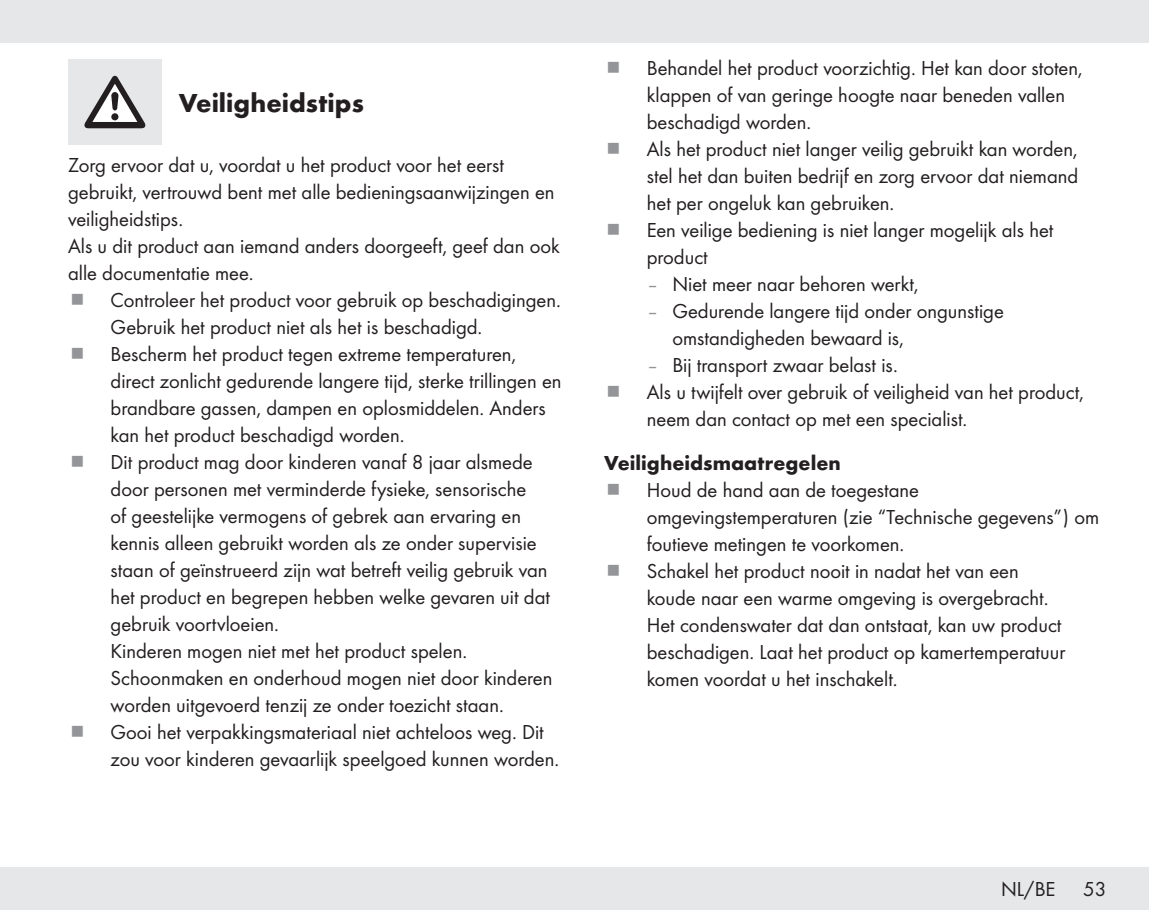
<style>
.page{position:relative;width:1149px;height:910px;background:#fff}
.page>*{position:absolute;margin:0;border:0;box-sizing:border-box;transform-origin:0 0}
.t1{font:700 27px "Futura";color:#231f20}
.t2{font:21px/27px "Futura Boo";color:#231f20}
.t3{font:700 21px "Futura";color:#231f20}
.s1{color:#939598}
</style>
<div class="page">
<div style="left:0;top:867px;width:1148px;height:43px;background:#e6e7e9"></div>
<div style="left:0;top:0;width:1148px;height:43px;background:#e6e7e9"></div>
<div style="left:68px;top:60px;width:94px;height:85px;background:#e6e7e9"></div>
<svg style="left:84px;top:76px;width:61px;height:52px"></svg>
<p class="t1" style="left:179px;top:83px;width:186px">Veiligheidstips</p>
<p class="t2" style="left:68px;top:150px;width:493px">Zorg ervoor dat u, voordat u het product voor het eerst gebruikt, vertrouwd bent met alle bedieningsaanwijzingen en veiligheidstips.<br>Als u dit product aan iemand anders doorgeeft, geef dan ook alle documentatie mee.</p>
<p class="t2" style="left:111px;top:285px;width:452px">Controleer het product voor gebruik op beschadigingen.<br>Gebruik het product niet als het is beschadigd.<br>Bescherm het product tegen extreme temperaturen, direct zonlicht gedurende langere tijd, sterke trillingen en brandbare gassen, dampen en oplosmiddelen. Anders kan het product beschadigd worden.<br>Dit product mag door kinderen vanaf 8 jaar alsmede door personen met verminderde fysieke, sensorische<br>of geestelijke vermogens of gebrek aan ervaring en kennis alleen gebruikt worden als ze onder supervisie staan of geïnstrueerd zijn wat betreft veilig gebruik van het product en begrepen hebben welke gevaren uit dat gebruik voortvloeien.<br>Kinderen mogen niet met het product spelen.<br>Schoonmaken en onderhoud mogen niet door kinderen worden uitgevoerd tenzij ze onder toezicht staan.<br>Gooi het verpakkingsmateriaal niet achteloos weg. Dit zou voor kinderen gevaarlijk speelgoed kunnen worden.</p>
<p class="t2" style="left:646px;top:53px;width:437px">Behandel het product voorzichtig. Het kan door stoten, klappen of van geringe hoogte naar beneden vallen beschadigd worden.<br>Als het product niet langer veilig gebruikt kan worden, stel het dan buiten bedrijf en zorg ervoor dat niemand het per ongeluk kan gebruiken.<br>Een veilige bediening is niet langer mogelijk als het product</p>
<p class="t2" style="left:646px;top:269px;width:273px"><span class="s1">–</span> Niet meer naar behoren werkt,</p>
<p class="t2" style="left:672px;top:296px;width:333px;text-indent:-26px"><span class="s1">–</span> Gedurende langere tijd onder ongunstige omstandigheden bewaard is,</p>
<p class="t2" style="left:646px;top:350px;width:438px"><span class="s1">–</span> Bij transport zwaar belast is.<br>Als u twijfelt over gebruik of veiligheid van het product, neem dan contact op met een specialist.</p>
<p class="t3" style="left:604px;top:447px;width:238px">Veiligheidsmaatregelen</p>
<p class="t2" style="left:646px;top:475px;width:453px">Houd de hand aan de toegestane omgevingstemperaturen (zie “Technische gegevens”) om foutieve metingen te voorkomen.<br>Schakel het product nooit in nadat het van een<br>koude naar een warme omgeving is overgebracht.<br>Het condenswater dat dan ontstaat, kan uw product beschadigen. Laat het product op kamertemperatuur komen voordat u het inschakelt.</p>
<p class="t2" style="left:1000px;top:875px;width:56px">NL/BE</p>
<p class="t2" style="left:1082px;top:875px;width:25px">53</p>
</div>
